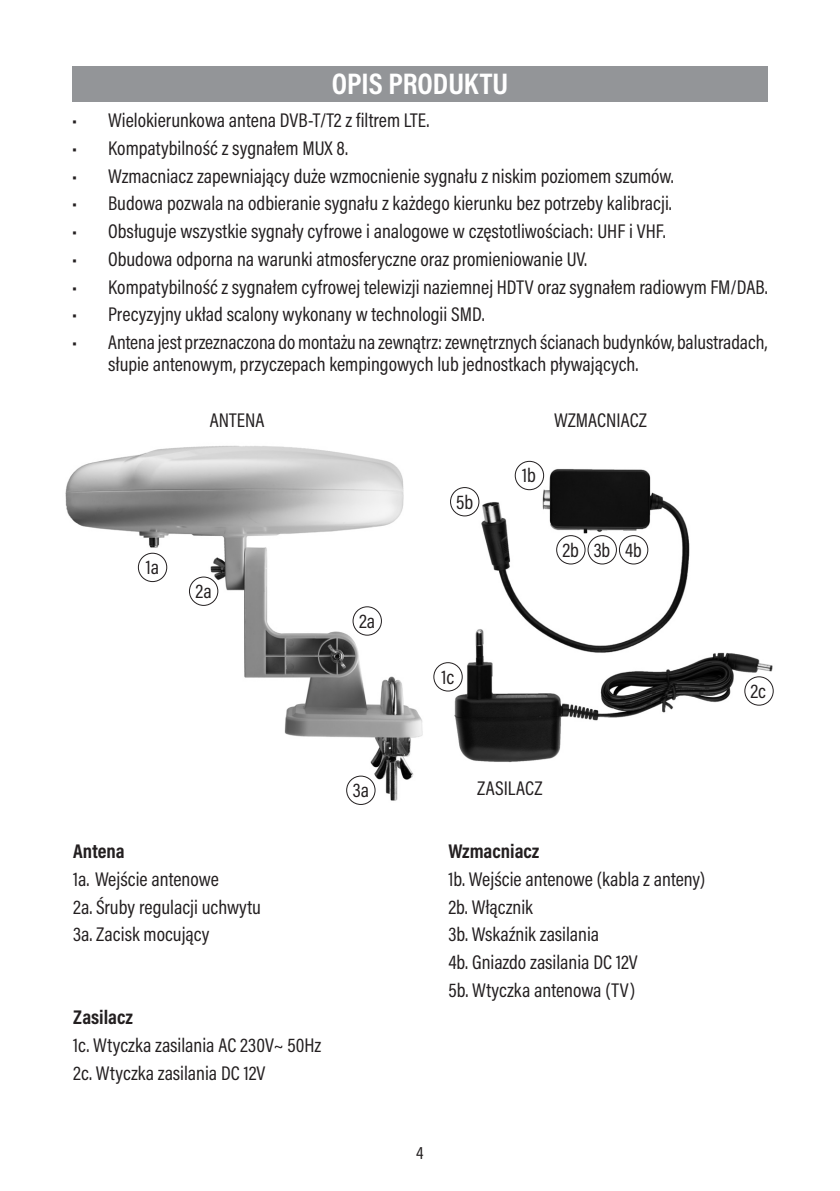
<style>
.page{position:relative;width:840px;height:1191px;background:#fff}
.page>*{position:absolute;margin:0;border:0;box-sizing:border-box;transform-origin:0 0}
.naglowek{font:700 30px "Acumin Pro Cond";color:#fff}
.txt02_mały{font:20px/22px "Acumin Pro Cond";color:#231f20}
.txt02_mały-2{font:700 20px "Acumin Pro Cond";color:#231f20}
.t1{font:18px "Acumin Pro Cond";color:#231f20}
</style>
<div class="page">
<div style="left:72px;top:66px;width:695px;height:35px;background:#939598"></div>
<img style="left:65px;top:445px;width:358px;height:358px">
<div style="left:138px;top:553px;width:29px;height:29px;border:1px solid #231f20;border-radius:50%"></div>
<div style="left:189px;top:576px;width:29px;height:30px;border:1px solid #231f20;border-radius:50%"></div>
<div style="left:352px;top:606px;width:30px;height:29px;border:1px solid #231f20;border-radius:50%"></div>
<div style="left:346px;top:775px;width:29px;height:30px;border:1px solid #231f20;border-radius:50%"></div>
<img style="left:448px;top:468px;width:326px;height:294px">
<div style="left:433px;top:662px;width:29px;height:29px;border:1px solid #231f20;border-radius:50%"></div>
<div style="left:450px;top:487px;width:29px;height:29px;border:1px solid #231f20;border-radius:50%"></div>
<div style="left:556px;top:535px;width:29px;height:29px;border:1px solid #231f20;border-radius:50%"></div>
<div style="left:744px;top:676px;width:29px;height:29px;border:1px solid #231f20;border-radius:50%"></div>
<div style="left:587px;top:535px;width:29px;height:29px;border:1px solid #231f20;border-radius:50%"></div>
<div style="left:618px;top:535px;width:30px;height:29px;border:1px solid #231f20;border-radius:50%"></div>
<div style="left:514px;top:461px;width:30px;height:29px;border:1px solid #231f20;border-radius:50%"></div>
<p class="naglowek" style="left:332px;top:64px;width:177px">OPIS PRODUKTU</p>
<p class="txt02_mały" style="left:72px;top:109px;width:359px">• Wielokierunkowa antena DVB-T/T2 z filtrem LTE.</p>
<p class="txt02_mały" style="left:72px;top:137px;width:277px">• Kompatybilność z sygnałem MUX 8.</p>
<p class="txt02_mały" style="left:72px;top:164px;width:602px">• Wzmacniacz zapewniający duże wzmocnienie sygnału z niskim poziomem szumów.</p>
<p class="txt02_mały" style="left:72px;top:192px;width:601px">• Budowa pozwala na odbieranie sygnału z każdego kierunku bez potrzeby kalibracji.</p>
<p class="txt02_mały" style="left:72px;top:220px;width:595px">• Obsługuje wszystkie sygnały cyfrowe i analogowe w częstotliwościach: UHF i VHF.</p>
<p class="txt02_mały" style="left:72px;top:247px;width:516px">• Obudowa odporna na warunki atmosferyczne oraz promieniowanie UV.</p>
<p class="txt02_mały" style="left:72px;top:275px;width:697px">• Kompatybilność z sygnałem cyfrowej telewizji naziemnej HDTV oraz sygnałem radiowym FM/DAB.</p>
<p class="txt02_mały" style="left:72px;top:303px;width:414px">• Precyzyjny układ scalony wykonany w technologii SMD.</p>
<p class="txt02_mały" style="left:108px;top:330px;width:660px;text-indent:-36px">• Antena jest przeznaczona do montażu na zewnątrz: zewnętrznych ścianach budynków, balustradach, słupie antenowym, przyczepach kempingowych lub jednostkach pływających.</p>
<p class="txt02_mały" style="left:210px;top:409px;width:56px">ANTENA</p>
<p class="txt02_mały" style="left:553px;top:409px;width:94px">WZMACNIACZ</p>
<p class="txt02_mały" style="left:146px;top:556px;width:15px">1a</p>
<p class="txt02_mały" style="left:195px;top:580px;width:18px">2a</p>
<p class="txt02_mały" style="left:359px;top:609px;width:18px">2a</p>
<p class="txt02_mały-2" style="left:73px;top:838px;width:53px">Antena</p>
<p class="txt02_mały" style="left:73px;top:867px;width:147px">1a. Wejście antenowe</p>
<p class="txt02_mały" style="left:73px;top:895px;width:189px">2a. Śruby regulacji uchwytu</p>
<p class="txt02_mały" style="left:73px;top:923px;width:138px">3a. Zacisk mocujący</p>
<p class="txt02_mały-2" style="left:73px;top:1004px;width:61px">Zasilacz</p>
<p class="txt02_mały" style="left:73px;top:1033px;width:249px">1c. Wtyczka zasilania AC 230V~ 50Hz</p>
<p class="txt02_mały" style="left:73px;top:1061px;width:194px">2c. Wtyczka zasilania DC 12V</p>
<p class="txt02_mały" style="left:352px;top:779px;width:18px">3a</p>
<p class="txt02_mały" style="left:456px;top:490px;width:18px">5b</p>
<p class="txt02_mały" style="left:522px;top:464px;width:15px">1b</p>
<p class="txt02_mały" style="left:562px;top:538px;width:18px">2b</p>
<p class="txt02_mały" style="left:593px;top:538px;width:18px">3b</p>
<p class="txt02_mały" style="left:624px;top:538px;width:18px">4b</p>
<p class="txt02_mały" style="left:441px;top:665px;width:14px">1c</p>
<p class="txt02_mały" style="left:477px;top:777px;width:67px">ZASILACZ</p>
<p class="txt02_mały-2" style="left:448px;top:838px;width:92px">Wzmacniacz</p>
<p class="txt02_mały" style="left:448px;top:867px;width:258px">1b. Wejście antenowe (kabla z anteny)</p>
<p class="txt02_mały" style="left:448px;top:895px;width:86px">2b. Włącznik</p>
<p class="txt02_mały" style="left:448px;top:923px;width:152px">3b. Wskaźnik zasilania</p>
<p class="txt02_mały" style="left:448px;top:950px;width:191px">4b. Gniazdo zasilania DC 12V</p>
<p class="txt02_mały" style="left:448px;top:978px;width:188px">5b. Wtyczka antenowa (TV)</p>
<p class="t1" style="left:416px;top:1141px;width:9px">4</p>
<p class="txt02_mały" style="left:750px;top:679px;width:17px">2c</p>
</div>
